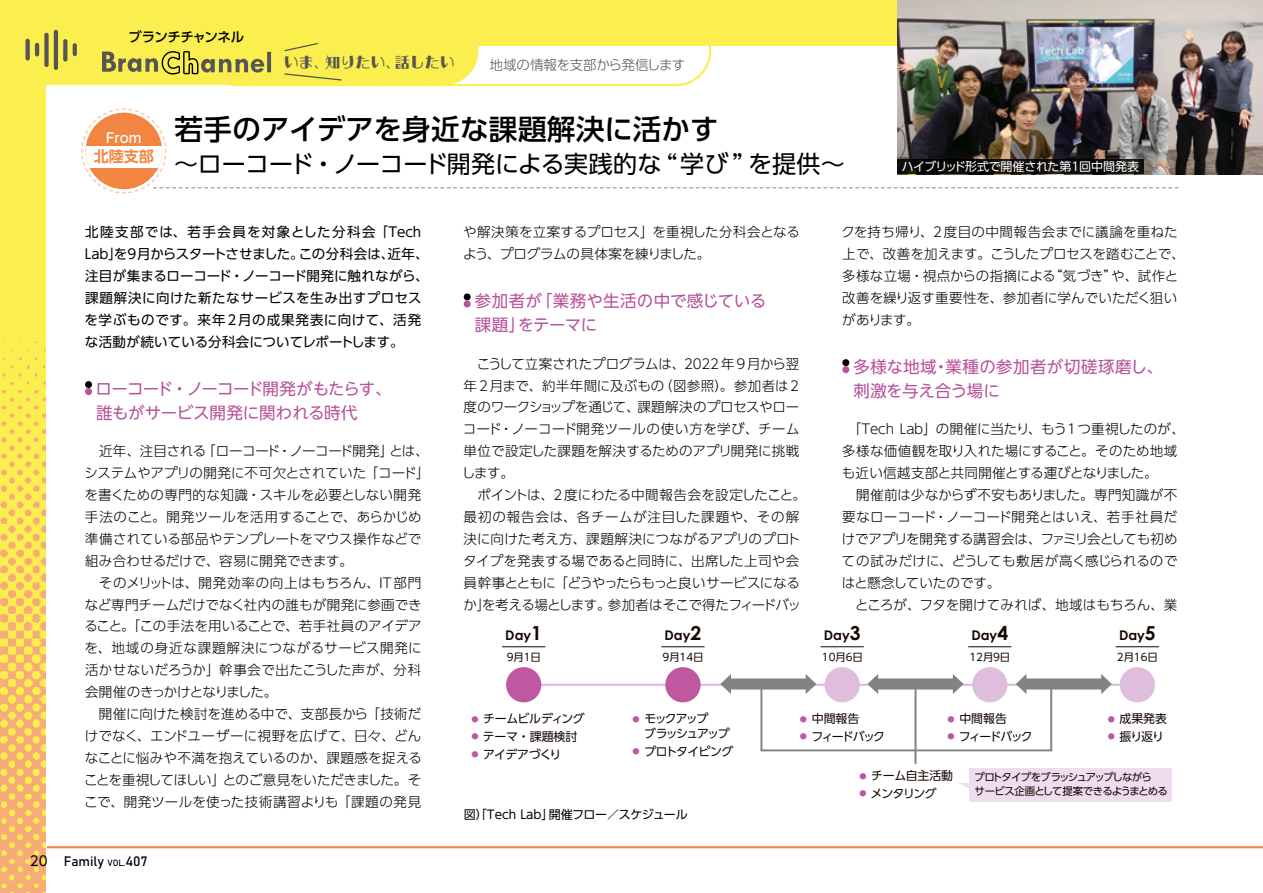
<style>
.page{position:relative;width:1263px;height:893px;background:#faef4e}
.page>*{position:absolute;margin:0;border:0;box-sizing:border-box;transform-origin:0 0}
.t1{font:500 28.5px "UD Shin Go Pro";letter-spacing:.01em;color:#000}
.t2{font:24px "UD Shin Go Pro";letter-spacing:-.01em;color:#000}
.t3{font:16.5px/24px "UD Shin Go NT Pro";letter-spacing:-.03em;color:#b7529b}
.t4{font:16.5px/24px "UD Shin Go NT Pro";letter-spacing:.015em;color:#b7529b}
.t5{font:16.5px/24px "UD Shin Go NT Pro";letter-spacing:-.005em;color:#b7529b}
.t6{font:15px "AB lineboard bold";color:#565554}
.t7{font:700 15px "UD Shin Go Pro De";color:#f28541}
.t8{font:300 13.5px/21.9px "UD Shin Go Pro";color:#000}
.t9{font:13.5px/21.9px "UD Shin Go Pro";letter-spacing:.03em;color:#000}
.t10{font:300 13.5px "UD Shin Go Pro";letter-spacing:-.025em;color:#565554}
.t11{font:13.5px "Bahnschrift";color:#000}
.t12{font:500 13.5px "UD Shin Go Pro";letter-spacing:-.045em;color:#000}
.t13{font:500 13.5px "UD Shin Go Pro";color:#fff}
.t14{font:700 13.35px "Century Gothic";color:#140700}
.t15{font:12px "UD Shin Go Pro";letter-spacing:-.01em;color:#000}
.t16{font:12px "UD Shin Go Pro";letter-spacing:-.015em;color:#fff}
.t17{font:11.85px "UD Shin Go Pro";letter-spacing:-.065em;color:#140700}
.t18{font:11.85px "UD Shin Go Pro";letter-spacing:-.14em;color:#140700}
.t19{font:11.85px/14.9px "UD Shin Go Pro";letter-spacing:-.125em;color:#140700}
.t20{font:11.85px "UD Shin Go Pro";letter-spacing:-.035em;color:#140700}
.t21{font:11.85px "UD Shin Go Pro";letter-spacing:-.015em;color:#140700}
.t22{font:10.35px/14.1px "UD Shin Go Pro";letter-spacing:-.075em;color:#140700}
.t23{font:10.35px "UD Shin Go Pro";letter-spacing:-.035em;color:#140700}
.s1{font-family:"UD Reimin Pro";font-weight:500}
.s2{font-family:"UD Shin Go Pro"}
.s3{font-size:9px}
.s4{font-size:19.35px}
</style>
<div class="page">
<img style="left:0;top:326px;width:47px;height:567px">
<div style="left:47px;top:47px;width:1216px;height:846px;background:#fff"></div>
<hr style="left:47px;top:846px;width:1216px;height:2px;background:#f28541">
<div style="left:85px;top:381px;width:7px;height:7px;background:#000;border-radius:50%"></div>
<div style="left:85px;top:388px;width:7px;height:7px;background:#b7529b;border-radius:50%"></div>
<div style="left:464px;top:293px;width:7px;height:7px;background:#000;border-radius:50%"></div>
<div style="left:464px;top:300px;width:7px;height:7px;background:#b7529b;border-radius:50%"></div>
<div style="left:842px;top:359px;width:7px;height:7px;background:#000;border-radius:50%"></div>
<div style="left:842px;top:366px;width:7px;height:7px;background:#b7529b;border-radius:50%"></div>
<svg style="left:25px;top:29px;width:687px;height:58px"></svg>
<svg style="left:81px;top:108px;width:1097px;height:86px"></svg>
<div style="left:86px;top:113px;width:76px;height:76px;background:#f28541;border-radius:50%"></div>
<div style="left:86px;top:147px;width:76px;height:21px;background:#fff"></div>
<div style="left:969px;top:768px;width:202px;height:34px;background:#ede"></div>
<hr style="left:528px;top:684px;width:594px;height:2px;background:#dfbddc">
<div style="left:760px;top:685px;width:292px;height:66px;border:2px solid #838384"></div>
<svg style="left:720px;top:674px;width:96px;height:20px"></svg>
<svg style="left:867px;top:674px;width:97px;height:20px"></svg>
<svg style="left:1016px;top:674px;width:96px;height:20px"></svg>
<div style="left:665px;top:667px;width:36px;height:35px;background:#bf58a1;border-radius:50%"></div>
<div style="left:506px;top:667px;width:35px;height:35px;background:#bf58a1;border-radius:50%"></div>
<div style="left:824px;top:667px;width:36px;height:35px;background:#dfbddc;border-radius:50%"></div>
<div style="left:972px;top:667px;width:35px;height:35px;background:#dfbddc;border-radius:50%"></div>
<div style="left:1120px;top:667px;width:35px;height:35px;background:#dfbddc;border-radius:50%"></div>
<hr style="left:502px;top:646px;width:43px;height:1px;background:#140700">
<hr style="left:661px;top:646px;width:44px;height:1px;background:#140700">
<hr style="left:820px;top:646px;width:44px;height:1px;background:#140700">
<hr style="left:968px;top:646px;width:43px;height:1px;background:#140700">
<hr style="left:1116px;top:646px;width:43px;height:1px;background:#140700">
<hr style="left:914px;top:689px;width:2px;height:74px;background:#838384">
<svg style="left:959px;top:783px;width:10px;height:6px"></svg>
<img style="left:897px;top:0;width:366px;height:174px">
<svg style="left:897px;top:159px;width:247px;height:15px;background:#0c0a08"></svg>
<p class="t12" style="left:129px;top:26px;width:117px">ブランチチャンネル</p>
<p class="t6" style="left:284px;top:55px;width:173px">いま、知りたい、話したい</p>
<p class="t10" style="left:489px;top:54px;width:197px">地域の情報を支部から発信します</p>
<p class="t13" style="left:106px;top:127px;width:37px">From</p>
<p class="t7" style="left:94px;top:145px;width:61px">北陸支部</p>
<h1 class="t1" style="left:174px;top:106px;width:546px">若手のアイデアを身近な課題解決に活かす</h1>
<h2 class="t2" style="left:174px;top:145px;width:672px">～ローコード・ノーコード開発による実践的な<span class="s1">“</span>学び <span class="s1">”</span>を提供～</h2>
<p class="t16" style="left:902px;top:157px;width:239px">ハイブリッド形式で開催された第1回中間発表</p>
<p class="t9" style="left:85px;top:221px;width:345px">北陸支部では、若手会員を対象とした分科会「Tech<br>Lab」を9月からスタートさせました。この分科会は、近年、注目が集まるローコード・ノーコード開発に触れながら、課題解決に向けた新たなサービスを生み出すプロセスを学ぶものです。来年2月の成果発表に向けて、活発な活動が続いている分科会についてレポートします。</p>
<p class="t3" style="left:96px;top:376px;width:298px">ローコード・ノーコード開発がもたらす、誰もがサービス開発に関われる時代</p>
<p class="t8" style="left:84px;top:440px;width:347px;text-indent:15px">近年、注目される「ローコード・ノーコード開発」とは、システムやアプリの開発に不可欠とされていた「コード」を書くための専門的な知識・スキルを必要としない開発手法のこと。開発ツールを活用することで、あらかじめ準備されている部品やテンプレートをマウス操作などで組み合わせるだけで、容易に開発できます。</p>
<p class="t8" style="left:84px;top:571px;width:339px;text-align:justify;text-indent:15px">そのメリットは、開発効率の向上はもちろん、IT部門など専門チームだけでなく社内の誰もが開発に参画できること。「この手法を用いることで、若手社員のアイデアを、地域の身近な課題解決につながるサービス開発に活かせないだろうか」幹事会で出たこうした声が、分科会開催のきっかけとなりました。</p>
<p class="t8" style="left:84px;top:702px;width:339px;text-align:justify;text-indent:15px">開催に向けた検討を進める中で、支部長から「技術だけでなく、エンドユーザーに視野を広げて、日々、どんなことに悩みや不満を抱えているのか、課題感を捉えることを重視してほしい」とのご意見をいただきました。そこで、開発ツールを使った技術講習よりも「課題の発見</p>
<p class="t11" style="left:30px;top:850px;width:119px"><span class="s2">20</span> Family <span class="s3">VOL.</span>407</p>
<p class="t8" style="left:463px;top:221px;width:338px">や解決策を立案するプロセス」を重視した分科会となるよう、プログラムの具体案を練りました。</p>
<p class="t5" style="left:475px;top:288px;width:293px">参加者が「業務や生活の中で感じている課題」をテーマに</p>
<p class="t8" style="left:462px;top:352px;width:339px;text-align:justify;text-indent:15px">こうして立案されたプログラムは、2022年9月から翌年2月まで、約半年間に及ぶもの（図参照）。参加者は2度のワークショップを通じて、課題解決のプロセスやローコード・ノーコード開発ツールの使い方を学び、チーム単位で設定した課題を解決するためのアプリ開発に挑戦します。</p>
<p class="t8" style="left:463px;top:483px;width:344px;text-indent:14px">ポイントは、2度にわたる中間報告会を設定したこと。最初の報告会は、各チームが注目した課題や、その解決に向けた考え方、課題解決につながるアプリのプロトタイプを発表する場であると同時に、出席した上司や会員幹事とともに「どうやったらもっと良いサービスになるか」を考える場とします。参加者はそこで得たフィードバッ</p>
<p class="t8" style="left:841px;top:221px;width:345px">クを持ち帰り、2度目の中間報告会までに議論を重ねた上で、改善を加えます。こうしたプロセスを踏むことで、多様な立場・視点からの指摘による“気づき”や、試作と改善を繰り返す重要性を、参加者に学んでいただく狙いがあります。</p>
<p class="t4" style="left:853px;top:354px;width:311px">多様な地域・業種の参加者が切磋琢磨し、刺激を与え合う場に</p>
<p class="t8" style="left:842px;top:418px;width:344px;text-indent:6px">「Tech Lab」の開催に当たり、もう1つ重視したのが、多様な価値観を取り入れた場にすること。そのため地域も近い信越支部と共同開催とする運びとなりました。</p>
<p class="t8" style="left:842px;top:483px;width:337px;text-align:justify;text-indent:14px">開催前は少なからず不安もありました。専門知識が不要なローコード・ノーコード開発とはいえ、若手社員だけでアプリを開発する講習会は、ファミリ会としても初めての試みだけに、どうしても敷居が高く感じられるのではと懸念していたのです。</p>
<p class="t8" style="left:855px;top:593px;width:323px">ところが、フタを開けてみれば、地域はもちろん、業</p>
<p class="t14" style="left:505px;top:625px;width:38px">Day<span class="s4">1</span></p>
<p class="t23" style="left:507px;top:648px;width:36px">9月1日</p>
<p class="t14" style="left:665px;top:625px;width:38px">Day<span class="s4">2</span></p>
<p class="t23" style="left:662px;top:648px;width:42px">9月14日</p>
<p class="t14" style="left:824px;top:625px;width:38px">Day<span class="s4">3</span></p>
<p class="t23" style="left:822px;top:648px;width:42px">10月6日</p>
<p class="t14" style="left:971px;top:625px;width:38px">Day<span class="s4">4</span></p>
<p class="t23" style="left:969px;top:648px;width:42px">12月9日</p>
<p class="t14" style="left:1119px;top:625px;width:38px">Day<span class="s4">5</span></p>
<p class="t23" style="left:1117px;top:648px;width:42px">2月16日</p>
<p class="t20" style="left:471px;top:709px;width:115px"><sup>●</sup> チームビルディング</p>
<p class="t17" style="left:471px;top:727px;width:107px"><sup>●</sup> テーマ・課題検討</p>
<p class="t17" style="left:471px;top:745px;width:91px"><sup>●</sup> アイデアづくり</p>
<p class="t19" style="left:644px;top:711px;width:87px;text-indent:-12px"><sup>●</sup> モックアップ<br>ブラッシュアップ</p>
<p class="t17" style="left:633px;top:742px;width:102px"><sup>●</sup> プロトタイピング</p>
<p class="t15" style="left:464px;top:805px;width:225px">図）「Tech Lab」開催フロー／スケジュール</p>
<p class="t17" style="left:1108px;top:709px;width:61px"><sup>●</sup> 成果発表</p>
<p class="t17" style="left:1108px;top:727px;width:58px"><sup>●</sup> 振り返り</p>
<p class="t22" style="left:974px;top:770px;width:195px">プロトタイプをブラッシュアップしながら<br>サービス企画として提案できるようまとめる</p>
<p class="t17" style="left:800px;top:709px;width:61px"><sup>●</sup> 中間報告</p>
<p class="t18" style="left:800px;top:727px;width:87px"><sup>●</sup> フィードバック</p>
<p class="t17" style="left:947px;top:709px;width:61px"><sup>●</sup> 中間報告</p>
<p class="t18" style="left:947px;top:727px;width:87px"><sup>●</sup> フィードバック</p>
<p class="t21" style="left:859px;top:766px;width:95px"><sup>●</sup> チーム自主活動</p>
<p class="t17" style="left:859px;top:784px;width:79px"><sup>●</sup> メンタリング</p>
</div>
